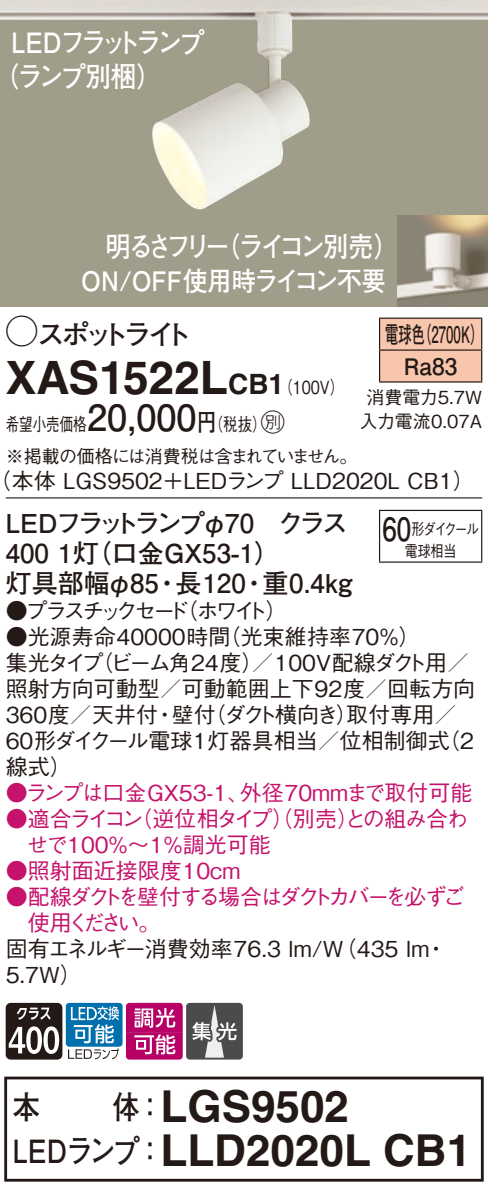
<style>
.page{position:relative;width:488px;height:1193px;background:#fff}
.page>*{position:absolute;margin:0;border:0;box-sizing:border-box;transform-origin:0 0}
.t1{font:700 46px "Helvetica LT Std";color:#231916}
.t2{font:700 44px "Helvetica LT Std";color:#231916}
.t3{font:700 36px "Futo Go B101 Pro";color:#231916}
.t4{font:700 32px "Futo Go B101 Pro";letter-spacing:-.02em;color:#231916;scale:.85 1}
.t5{font:700 32px "Futo Go B101 Pro";letter-spacing:-.02em;color:#231916;scale:.81 1}
.t6{font:700 28px/34px "Futo Go B101 Pro";letter-spacing:-.12em;color:#fff;scale:.9 1}
.t7{font:700 28px "Futo Go B101 Pro";letter-spacing:-.15em;color:#fff;scale:.89 1}
.t8{font:700 28px "Futo Go B101 Pro";letter-spacing:-.195em;color:#231916}
.t9{font:700 28px "Helvetica LT Std";color:#231916}
.t10{font:700 26.8px "Futo Go B101 Pro";letter-spacing:-.005em;color:#fff;scale:.91 1}
.t11{font:700 26px "Futo Go B101 Pro";color:#231916}
.t12{font:700 26px "Futo Go B101 Pro";letter-spacing:-.145em;color:#231916}
.t13{font:24px "Ford Classification 1";color:#231916}
.t14{font:700 22.8px/32px "Futo Go B101 Pro";color:#231916;scale:.58 1}
.t15{font:500 22px/26px "Gothic BBB Pro";color:#231916}
.t16{font:500 22px/26px "Gothic BBB Pro";letter-spacing:-.045em;color:#c5126b}
.t17{font:500 22px/26px "Gothic BBB Pro";letter-spacing:-.145em;color:#c5126b}
.t18{font:500 22px "Gothic BBB Pro";color:#c5126b}
.t19{font:500 22px/26px "Gothic BBB Pro";letter-spacing:-.02em;color:#c5126b}
.t20{font:500 22px "Gothic BBB Pro";letter-spacing:-.165em;color:#231916}
.t21{font:500 22px "Gothic BBB Pro";letter-spacing:-.04em;color:#231916}
.t22{font:500 18px/31.6px "Gothic BBB Pro";letter-spacing:-.04em;color:#231916;scale:.75 1}
.t23{font:500 18px/24px "Gothic BBB Pro";color:#231916;text-align:center}
.t24{font:500 18px "Gothic BBB Pro";color:#231916;scale:.8 1}
.t25{font:500 16px "Gothic BBB Pro";letter-spacing:-.11em;color:#231916;scale:.81 1}
.s1{font-family:"Ford Classification 1";font-weight:400;font-size:32px}
.s2{font-size:46px}
.s3{font-family:"Helvetica LT Std";font-weight:700;font-size:28px}
.s4{font-family:"Gothic BBB Pro";font-weight:500;font-size:18px}
.s5{font-family:"Futo Go B101 Pro";font-weight:700;font-size:24px}
</style>
<div class="page">
<div style="left:0;top:0;width:488px;height:306px;background:#a19d8b"></div>
<img style="left:0;top:0;width:488px;height:210px">
<img style="left:397px;top:215px;width:91px;height:91px">
<div style="left:380px;top:319px;width:101px;height:62px;background:#f8c6ad"></div>
<hr style="left:379px;top:317px;width:103px;height:2px;background:#231916">
<hr style="left:379px;top:319px;width:1px;height:30px;background:#231916">
<hr style="left:481px;top:319px;width:1px;height:30px;background:#231916">
<hr style="left:379px;top:349px;width:103px;height:2px;background:#231916">
<hr style="left:379px;top:351px;width:1px;height:30px;background:#231916">
<hr style="left:481px;top:351px;width:1px;height:30px;background:#231916">
<hr style="left:379px;top:381px;width:103px;height:2px;background:#231916">
<hr style="left:6px;top:497px;width:476px;height:1px;background:#231916">
<hr style="left:379px;top:511px;width:1px;height:50px;background:#231916">
<hr style="left:379px;top:510px;width:103px;height:1px;background:#231916">
<hr style="left:481px;top:511px;width:1px;height:50px;background:#231916">
<hr style="left:379px;top:561px;width:103px;height:2px;background:#231916">
<svg style="left:6px;top:1002px;width:56px;height:57px"></svg>
<div style="left:66px;top:1002px;width:56px;height:44px;background:#0070ac;border-radius:3px"></div>
<svg style="left:68px;top:1006px;width:51px;height:53px"></svg>
<svg style="left:126px;top:1002px;width:114px;height:57px"></svg>
<div style="left:186px;top:1002px;width:57px;height:57px;border:2px solid #4d4a4a;border-radius:3px"></div>
<div style="left:4px;top:1076px;width:479px;height:105px;border:3px solid #231916"></div>
<p class="t6" style="left:-7px;top:22px;width:236px;text-indent:18px">LEDフラットランプ（ランプ別梱(</p>
<p class="t7" style="left:215px;top:224px;width:208px">（ライコン別売(</p>
<p class="t7" style="left:106px;top:224px;width:141px">明るさフリー</p>
<p class="t10" style="left:81px;top:260px;width:336px">ON/OFF使用時ライコン不要</p>
<p class="t8" style="left:6px;top:312px;width:188px"><span class="s1">A</span>スポットライト</p>
<p class="t14" style="left:418px;top:315px;width:115px">（2700 (K</p>
<p class="t14" style="left:403px;top:315px;width:94px;text-indent:-19px">電球色<br>Ra83</p>
<p class="t23" style="left:359px;top:383px;width:124px">消費電力5.7W入力電流0.07A</p>
<h1 class="t1" style="left:6px;top:349px;width:196px">XAS1522</h1>
<p class="t9" style="left:200px;top:367px;width:70px"><span class="s2">L</span>CB</p>
<p class="t24" style="left:268px;top:372px;width:96px">（<span class="s3">1</span> 100 (V</p>
<h3 class="t3" style="left:87px;top:389px;width:111px">20,000</h3>
<p class="t13" style="left:252px;top:410px;width:34px">C<span class="s4">）</span></p>
<p class="t24" style="left:197px;top:410px;width:70px">（<span class="s5">円</span>税抜</p>
<p class="t22" style="left:6px;top:406px;width:470px">希望小売価格<br>※掲載の価格には消費税は含まれていません。</p>
<p class="t15" style="left:-10px;top:465px;width:486px">（本体 LGS9502＋LEDランプ LLD2020L CB1(</p>
<p class="t12" style="left:6px;top:502px;width:343px">LEDフラットランプφ70　クラス</p>
<p class="t11" style="left:6px;top:532px;width:276px">400 （灯1 口金GX53-1(</p>
<p class="t11" style="left:262px;top:562px;width:91px">重0.4kg</p>
<p class="t11" style="left:6px;top:562px;width:155px">灯具部幅φ85</p>
<p class="t11" style="left:175px;top:562px;width:72px">長120</p>
<p class="t11" style="left:154px;top:562px;width:27px">・</p>
<p class="t11" style="left:241px;top:562px;width:27px">・</p>
<p class="t15" style="left:176px;top:595px;width:113px">（ホワイト(</p>
<p class="t20" style="left:6px;top:593px;width:185px">●プラスチックセード</p>
<h3 class="t5" style="left:382px;top:504px;width:37px">60</h3>
<p class="t25" style="left:404px;top:538px;width:65px">電球相当</p>
<p class="t25" style="left:411px;top:516px;width:85px">形ダイクール</p>
<p class="t15" style="left:219px;top:621px;width:203px">（光束維持率70％(</p>
<p class="t15" style="left:6px;top:621px;width:226px">●光源寿命40000時間</p>
<p class="t21" style="left:92px;top:645px;width:173px">（ビーム角24度）</p>
<p class="t15" style="left:6px;top:647px;width:99px">集光タイプ</p>
<p class="t15" style="left:6px;top:673px;width:471px">照射方向可動型／可動範囲上下92度／回転方向</p>
<p class="t15" style="left:204px;top:699px;width:254px">（ダクト横向き取付専用／</p>
<p class="t15" style="left:252px;top:647px;width:218px">／100V配線ダクト用／</p>
<p class="t15" style="left:336px;top:699px;width:23px">）</p>
<p class="t15" style="left:6px;top:699px;width:154px">360度／天井付</p>
<p class="t15" style="left:172px;top:699px;width:45px">壁付</p>
<p class="t15" style="left:154px;top:699px;width:23px">・</p>
<p class="t15" style="left:438px;top:725px;width:37px">)2</p>
<p class="t15" style="left:6px;top:725px;width:445px">60形ダイクール電球1灯器具相当／位相制御式線式(</p>
<p class="t18" style="left:240px;top:775px;width:234px">外径70mmまで取付可能</p>
<p class="t16" style="left:130px;top:777px;width:339px;text-indent:-125px">●ランプは口金GX53-1、<br>（逆位相タイプ）（別売との組み合わ</p>
<p class="t16" style="left:337px;top:803px;width:23px">）</p>
<p class="t19" style="left:27px;top:803px;width:246px;text-indent:-21px">●適合ライコン<br>せで100％〜1％調光可能</p>
<p class="t18" style="left:6px;top:853px;width:236px">●照射面近接限度10cm</p>
<p class="t17" style="left:28px;top:881px;width:439px;text-indent:-22px">●配線ダクトを壁付する場合はダクトカバーを必ずご使用ください。</p>
<p class="t15" style="left:425px;top:933px;width:23px">・</p>
<p class="t15" style="left:6px;top:933px;width:425px">固有エネルギー消費効率76.3 lm （W/ 435 lm<br>5.7W(</p>
<h3 class="t4" style="left:13px;top:1081px;width:34px">本</h3>
<h3 class="t4" style="left:113px;top:1081px;width:62px">体：</h3>
<h2 class="t2" style="left:160px;top:1079px;width:190px">LGS9502</h2>
<h3 class="t4" style="left:13px;top:1125px;width:179px">LEDランプ：</h3>
<h2 class="t2" style="left:160px;top:1123px;width:312px">LLD2020L CB1</h2>
</div>
